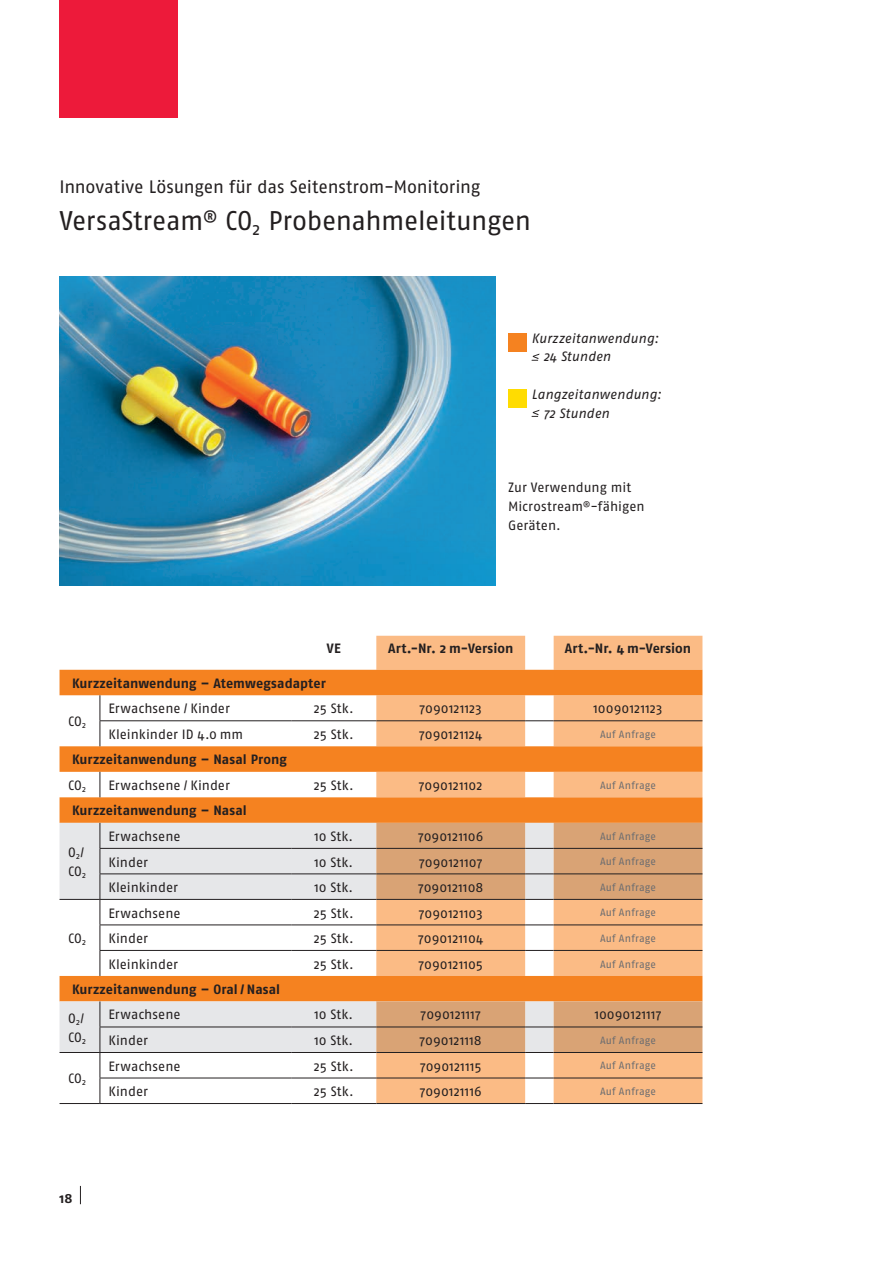
<style>
.page{position:relative;width:893px;height:1263px;background:#fff}
.page>*{position:absolute;margin:0;border:0;box-sizing:border-box;transform-origin:0 0}
.t1{font:27px "Fago OT";letter-spacing:-.015em;color:#231f20}
.t2{font:18px "Fago OT";letter-spacing:-.01em;color:#231f20}
.t3{font:13.5px/18.8px "Fago OT";letter-spacing:.005em;color:#231f20}
.t4{font:700 13.5px/25.5px "Fago OT";color:#231f20}
.t5{font:italic 13.5px/18.8px "Fago OT";letter-spacing:.005em;color:#231f20}
.t6{font:10.5px "Fago OT";letter-spacing:.025em;color:#6c6d70}
.s1{font-weight:400}
</style>
<div class="page">
<div style="left:60px;top:0;width:118px;height:118px;background:#ed1a3a"></div>
<img style="left:60px;top:276px;width:435px;height:310px">
<svg style="left:376px;top:636px;width:326px;height:467px;background:#f9bf8e"></svg>
<svg style="left:60px;top:670px;width:642px;height:153px"></svg>
<svg style="left:60px;top:823px;width:316px;height:229px;fill:#e6e7e9"></svg>
<svg style="left:376px;top:823px;width:326px;height:229px;background:#e6ab79"></svg>
<hr style="left:100px;top:720px;width:191px;height:1px;background:#231f20">
<hr style="left:291px;top:720px;width:85px;height:1px;background:#231f20">
<hr style="left:376px;top:720px;width:149px;height:1px;background:#231f20">
<svg style="left:525px;top:720px;width:29px;height:1px"></svg>
<hr style="left:554px;top:720px;width:148px;height:1px;background:#231f20">
<hr style="left:100px;top:873px;width:191px;height:1px;background:#231f20">
<hr style="left:100px;top:950px;width:191px;height:1px;background:#231f20">
<svg style="left:100px;top:695px;width:1px;height:51px"></svg>
<svg style="left:100px;top:772px;width:1px;height:25px"></svg>
<svg style="left:100px;top:1001px;width:1px;height:102px"></svg>
<hr style="left:100px;top:848px;width:191px;height:1px;background:#231f20">
<hr style="left:291px;top:848px;width:85px;height:1px;background:#231f20">
<hr style="left:376px;top:848px;width:149px;height:1px;background:#231f20">
<svg style="left:525px;top:848px;width:29px;height:1px"></svg>
<hr style="left:554px;top:848px;width:148px;height:1px;background:#231f20">
<hr style="left:291px;top:873px;width:85px;height:1px;background:#231f20">
<hr style="left:376px;top:873px;width:149px;height:1px;background:#231f20">
<svg style="left:525px;top:873px;width:29px;height:1px"></svg>
<hr style="left:554px;top:873px;width:148px;height:1px;background:#231f20">
<hr style="left:100px;top:924px;width:191px;height:1px;background:#231f20">
<hr style="left:291px;top:924px;width:85px;height:1px;background:#231f20">
<hr style="left:376px;top:924px;width:149px;height:1px;background:#231f20">
<svg style="left:525px;top:924px;width:29px;height:1px"></svg>
<hr style="left:554px;top:924px;width:148px;height:1px;background:#231f20">
<hr style="left:291px;top:950px;width:85px;height:1px;background:#231f20">
<hr style="left:376px;top:950px;width:149px;height:1px;background:#231f20">
<svg style="left:525px;top:950px;width:29px;height:1px"></svg>
<hr style="left:554px;top:950px;width:148px;height:1px;background:#231f20">
<hr style="left:100px;top:1026px;width:191px;height:1px;background:#231f20">
<hr style="left:291px;top:1026px;width:85px;height:1px;background:#231f20">
<hr style="left:376px;top:1026px;width:149px;height:1px;background:#231f20">
<svg style="left:525px;top:1026px;width:29px;height:1px"></svg>
<hr style="left:554px;top:1026px;width:148px;height:1px;background:#231f20">
<hr style="left:100px;top:1077px;width:191px;height:1px;background:#231f20">
<hr style="left:291px;top:1077px;width:85px;height:1px;background:#231f20">
<hr style="left:376px;top:1077px;width:149px;height:1px;background:#231f20">
<svg style="left:525px;top:1077px;width:29px;height:1px"></svg>
<hr style="left:554px;top:1077px;width:148px;height:1px;background:#231f20">
<svg style="left:100px;top:823px;width:1px;height:153px"></svg>
<hr style="left:100px;top:899px;width:191px;height:1px;background:#231f20">
<hr style="left:291px;top:899px;width:85px;height:1px;background:#231f20">
<hr style="left:376px;top:899px;width:149px;height:1px;background:#231f20">
<svg style="left:525px;top:899px;width:29px;height:1px"></svg>
<hr style="left:554px;top:899px;width:148px;height:1px;background:#231f20">
<hr style="left:100px;top:1052px;width:191px;height:1px;background:#231f20">
<hr style="left:291px;top:1052px;width:85px;height:1px;background:#231f20">
<hr style="left:376px;top:1052px;width:149px;height:1px;background:#231f20">
<svg style="left:525px;top:1052px;width:29px;height:1px"></svg>
<hr style="left:554px;top:1052px;width:148px;height:1px;background:#231f20">
<hr style="left:60px;top:1052px;width:40px;height:1px;background:#231f20">
<hr style="left:60px;top:1103px;width:40px;height:1px;background:#231f20">
<hr style="left:100px;top:1103px;width:191px;height:1px;background:#231f20">
<hr style="left:291px;top:1103px;width:85px;height:1px;background:#231f20">
<hr style="left:376px;top:1103px;width:149px;height:1px;background:#231f20">
<svg style="left:525px;top:1103px;width:29px;height:1px"></svg>
<hr style="left:554px;top:1103px;width:148px;height:1px;background:#231f20">
<hr style="left:60px;top:899px;width:40px;height:1px;background:#231f20">
<div style="left:508px;top:333px;width:19px;height:19px;background:#f58220"></div>
<svg style="left:531px;top:354px;width:8px;height:7px"></svg>
<div style="left:508px;top:389px;width:19px;height:19px;background:#ffdc01"></div>
<svg style="left:531px;top:410px;width:8px;height:7px"></svg>
<svg style="left:80px;top:1186px;width:1px;height:18px"></svg>
<h2 class="t2" style="left:60px;top:176px;width:422px">Innovative Lösungen für das Seitenstrom-Monitoring</h2>
<h1 class="t1" style="left:60px;top:205px;width:473px">VersaStream<sup>®</sup> CO<sub>2</sub> Probenahmeleitungen</h1>
<p class="t5" style="left:543px;top:329px;width:117px;text-indent:-12px">Kurzzeitanwendung:<br>24 Stunden</p>
<p class="t5" style="left:543px;top:385px;width:120px;text-indent:-12px">Langzeitanwendung:<br>72 Stunden</p>
<p class="t3" style="left:508px;top:478px;width:138px">Zur Verwendung mit<br>Microstream<sup>®</sup>-fähigen<br>Geräten.</p>
<p class="t4" style="left:327px;top:635px;width:15px">VE</p>
<p class="t4" style="left:388px;top:635px;width:127px">Art.-Nr. 2 m-Version</p>
<p class="t4" style="left:565px;top:635px;width:128px">Art.-Nr. 4 m-Version</p>
<p class="t4" style="left:72px;top:670px;width:255px">Kurzzeitanwendung – Atemwegsadapter</p>
<p class="t3" style="left:68px;top:712px;width:20px">CO<sub>2</sub></p>
<p class="t3" style="left:108px;top:699px;width:123px">Erwachsene / Kinder</p>
<p class="t3" style="left:314px;top:699px;width:41px">25 Stk.</p>
<p class="t3" style="left:419px;top:699px;width:64px">7090121123</p>
<p class="t3" style="left:593px;top:699px;width:71px">10090121123</p>
<p class="t3" style="left:108px;top:725px;width:136px">Kleinkinder ID 4.0 mm</p>
<p class="t3" style="left:314px;top:725px;width:41px">25 Stk.</p>
<p class="t3" style="left:419px;top:725px;width:65px">7090121124</p>
<p class="t6" style="left:600px;top:728px;width:58px">Auf Anfrage</p>
<p class="t4" style="left:68px;top:747px;width:220px;text-indent:4px">Kurzzeitanwendung – Nasal Prong<br><span class="s1">CO</span><sub>2</sub></p>
<p class="t3" style="left:108px;top:776px;width:123px">Erwachsene / Kinder</p>
<p class="t3" style="left:314px;top:776px;width:41px">25 Stk.</p>
<p class="t3" style="left:419px;top:776px;width:65px">7090121102</p>
<p class="t6" style="left:600px;top:779px;width:58px">Auf Anfrage</p>
<p class="t4" style="left:72px;top:798px;width:176px">Kurzzeitanwendung – Nasal</p>
<p class="t3" style="left:68px;top:843px;width:20px">O<sub>2</sub>/<br>CO<sub>2</sub></p>
<p class="t3" style="left:108px;top:827px;width:74px">Erwachsene</p>
<p class="t3" style="left:314px;top:827px;width:40px">10 Stk.</p>
<p class="t3" style="left:418px;top:827px;width:67px">7090121106</p>
<p class="t6" style="left:600px;top:830px;width:58px">Auf Anfrage</p>
<p class="t3" style="left:108px;top:852px;width:41px">Kinder</p>
<p class="t3" style="left:314px;top:852px;width:40px">10 Stk.</p>
<p class="t3" style="left:419px;top:852px;width:65px">7090121107</p>
<p class="t6" style="left:600px;top:855px;width:58px">Auf Anfrage</p>
<p class="t3" style="left:108px;top:878px;width:71px">Kleinkinder</p>
<p class="t3" style="left:314px;top:878px;width:40px">10 Stk.</p>
<p class="t3" style="left:418px;top:878px;width:67px">7090121108</p>
<p class="t6" style="left:600px;top:881px;width:58px">Auf Anfrage</p>
<p class="t3" style="left:108px;top:903px;width:74px">Erwachsene</p>
<p class="t3" style="left:314px;top:903px;width:41px">25 Stk.</p>
<p class="t3" style="left:419px;top:903px;width:65px">7090121103</p>
<p class="t6" style="left:600px;top:906px;width:58px">Auf Anfrage</p>
<p class="t3" style="left:108px;top:929px;width:41px">Kinder</p>
<p class="t3" style="left:314px;top:929px;width:41px">25 Stk.</p>
<p class="t3" style="left:418px;top:929px;width:66px">7090121104</p>
<p class="t6" style="left:600px;top:932px;width:58px">Auf Anfrage</p>
<p class="t3" style="left:108px;top:955px;width:71px">Kleinkinder</p>
<p class="t3" style="left:314px;top:955px;width:41px">25 Stk.</p>
<p class="t3" style="left:418px;top:955px;width:66px">7090121105</p>
<p class="t6" style="left:600px;top:957px;width:58px">Auf Anfrage</p>
<p class="t4" style="left:68px;top:975px;width:214px;line-height:28.8px;text-indent:4px">Kurzzeitanwendung – Oral / Nasal<br><span class="s1">O</span><sub>2</sub><span class="s1">/</span></p>
<p class="t3" style="left:68px;top:1027px;width:20px">CO<sub>2</sub></p>
<p class="t3" style="left:68px;top:929px;width:20px">CO<sub>2</sub></p>
<p class="t3" style="left:108px;top:1005px;width:74px">Erwachsene</p>
<p class="t3" style="left:314px;top:1005px;width:40px">10 Stk.</p>
<p class="t3" style="left:421px;top:1005px;width:62px">7090121117</p>
<p class="t3" style="left:595px;top:1005px;width:68px">10090121117</p>
<p class="t3" style="left:108px;top:1031px;width:41px">Kinder</p>
<p class="t3" style="left:314px;top:1031px;width:40px">10 Stk.</p>
<p class="t3" style="left:420px;top:1031px;width:64px">7090121118</p>
<p class="t6" style="left:600px;top:1034px;width:58px">Auf Anfrage</p>
<p class="t3" style="left:68px;top:1069px;width:20px">CO<sub>2</sub></p>
<p class="t3" style="left:108px;top:1056px;width:74px">Erwachsene</p>
<p class="t3" style="left:314px;top:1056px;width:41px">25 Stk.</p>
<p class="t3" style="left:420px;top:1056px;width:63px">7090121115</p>
<p class="t6" style="left:600px;top:1059px;width:58px">Auf Anfrage</p>
<p class="t3" style="left:108px;top:1082px;width:41px">Kinder</p>
<p class="t3" style="left:314px;top:1082px;width:41px">25 Stk.</p>
<p class="t3" style="left:420px;top:1082px;width:64px">7090121116</p>
<p class="t6" style="left:600px;top:1085px;width:58px">Auf Anfrage</p>
<p class="t4" style="left:60px;top:1186px;width:14px">18</p>
</div>
